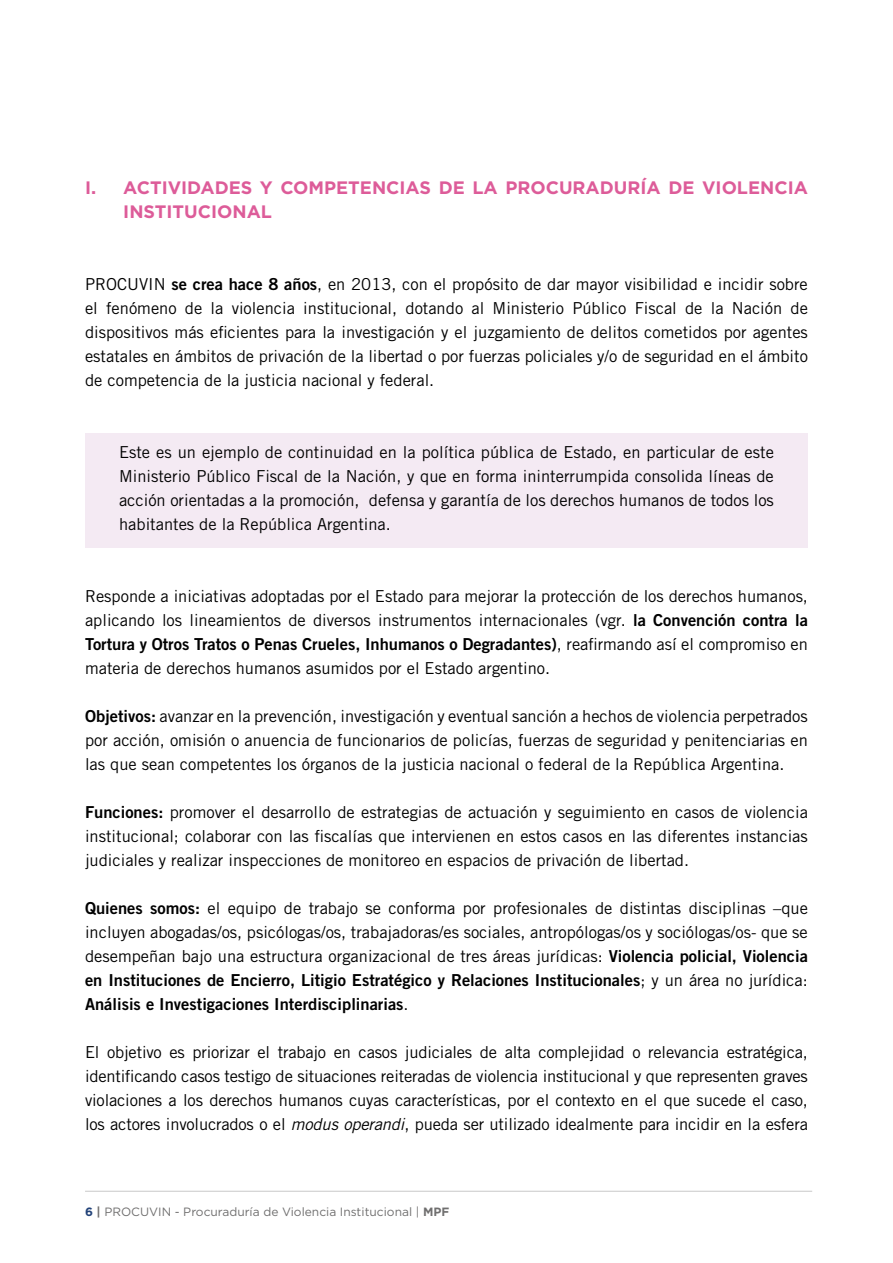
<style>
.page{position:relative;width:893px;height:1263px;background:#fff}
.page>*{position:absolute;margin:0;border:0;box-sizing:border-box;transform-origin:0 0}
.t1{font:700 18px/24px "Gotham";color:#dd5c99}
.t2{font:16.5px/24px "Trade Gothic LT Std";color:#000;text-align:justify}
.t3{font:16.5px/24px "Trade Gothic LT Std Bd 2";color:#000}
.t4{font:12px "Gotham";color:#706f6f}
.s1{font-family:"Trade Gothic LT Std Bd 2"}
.s2{font-family:"Trade Gothic LT Std"}
.s3{font-style:italic}
.s4{font-weight:700;color:#234379}
.s5{font-weight:700}
</style>
<div class="page">
<hr style="left:85px;top:1191px;width:727px;height:1px;background:#c8c8c8">
<div style="left:85px;top:433px;width:723px;height:114px;background:#f4eaf3"></div>
<p class="t1" style="left:123px;top:176px;width:686px;text-indent:-38px">I. ACTIVIDADES Y COMPETENCIAS DE LA PROCURADURÍA DE VIOLENCIA<br>INSTITUCIONAL</p>
<p class="t2" style="left:85px;top:272px;width:724px">PROCUVIN <span class="s1">se crea hace 8 años</span>, en 2013, con el propósito de dar mayor visibilidad e incidir sobre el fenómeno de la violencia institucional, dotando al Ministerio Público Fiscal de la Nación de dispositivos más eficientes para la investigación y el juzgamiento de delitos cometidos por agentes estatales en ámbitos de privación de la libertad o por fuerzas policiales y/o de seguridad en el ámbito de competencia de la justicia nacional y federal.</p>
<p class="t2" style="left:119px;top:440px;width:656px">Este es un ejemplo de continuidad en la política pública de Estado, en particular de este Ministerio Público Fiscal de la Nación, y que en forma ininterrumpida consolida líneas de acción orientadas a la promoción, defensa y garantía de los derechos humanos de todos los habitantes de la República Argentina.</p>
<p class="t2" style="left:85px;top:584px;width:724px">Responde a iniciativas adoptadas por el Estado para mejorar la protección de los derechos humanos, aplicando los lineamientos de diversos instrumentos internacionales (vgr. <span class="s1">la Convención contra la</span></p>
<p class="t3" style="left:85px;top:632px;width:724px">Tortura y Otros Tratos o Penas Crueles, Inhumanos o Degradantes)<span class="s2">, reafirmando así el compromiso en</span></p>
<p class="t2" style="left:85px;top:656px;width:467px">materia de derechos humanos asumidos por el Estado argentino.</p>
<p class="t2" style="left:85px;top:704px;width:724px"><span class="s1">Objetivos:</span> avanzar en la prevención, investigación y eventual sanción a hechos de violencia perpetrados por acción, omisión o anuencia de funcionarios de policías, fuerzas de seguridad y penitenciarias en las que sean competentes los órganos de la justicia nacional o federal de la República Argentina.</p>
<p class="t2" style="left:85px;top:800px;width:724px"><span class="s1">Funciones:</span> promover el desarrollo de estrategias de actuación y seguimiento en casos de violencia institucional; colaborar con las fiscalías que intervienen en estos casos en las diferentes instancias judiciales y realizar inspecciones de monitoreo en espacios de privación de libertad.</p>
<p class="t2" style="left:85px;top:896px;width:724px"><span class="s1">Quienes somos:</span> el equipo de trabajo se conforma por profesionales de distintas disciplinas –que incluyen abogadas/os, psicólogas/os, trabajadoras/es sociales, antropólogas/os y sociólogas/os- que se desempeñan bajo una estructura organizacional de tres áreas jurídicas: <span class="s1">Violencia policial, Violencia</span></p>
<p class="t3" style="left:85px;top:968px;width:724px">en Instituciones de Encierro, Litigio Estratégico y Relaciones Institucionales<span class="s2">; y un área no jurídica:<br></span>Análisis e Investigaciones Interdisciplinarias<span class="s2">.</span></p>
<p class="t2" style="left:85px;top:1040px;width:724px">El objetivo es priorizar el trabajo en casos judiciales de alta complejidad o relevancia estratégica, identificando casos testigo de situaciones reiteradas de violencia institucional y que representen graves violaciones a los derechos humanos cuyas características, por el contexto en el que sucede el caso, los actores involucrados o el <span class="s3">modus operandi</span>, pueda ser utilizado idealmente para incidir en la esfera</p>
<p class="t4" style="left:85px;top:1204px;width:366px"><span class="s4">6</span> <span class="s5">|</span> PROCUVIN - Procuraduría de Violencia Institucional | <span class="s5">MPF</span></p>
</div>
